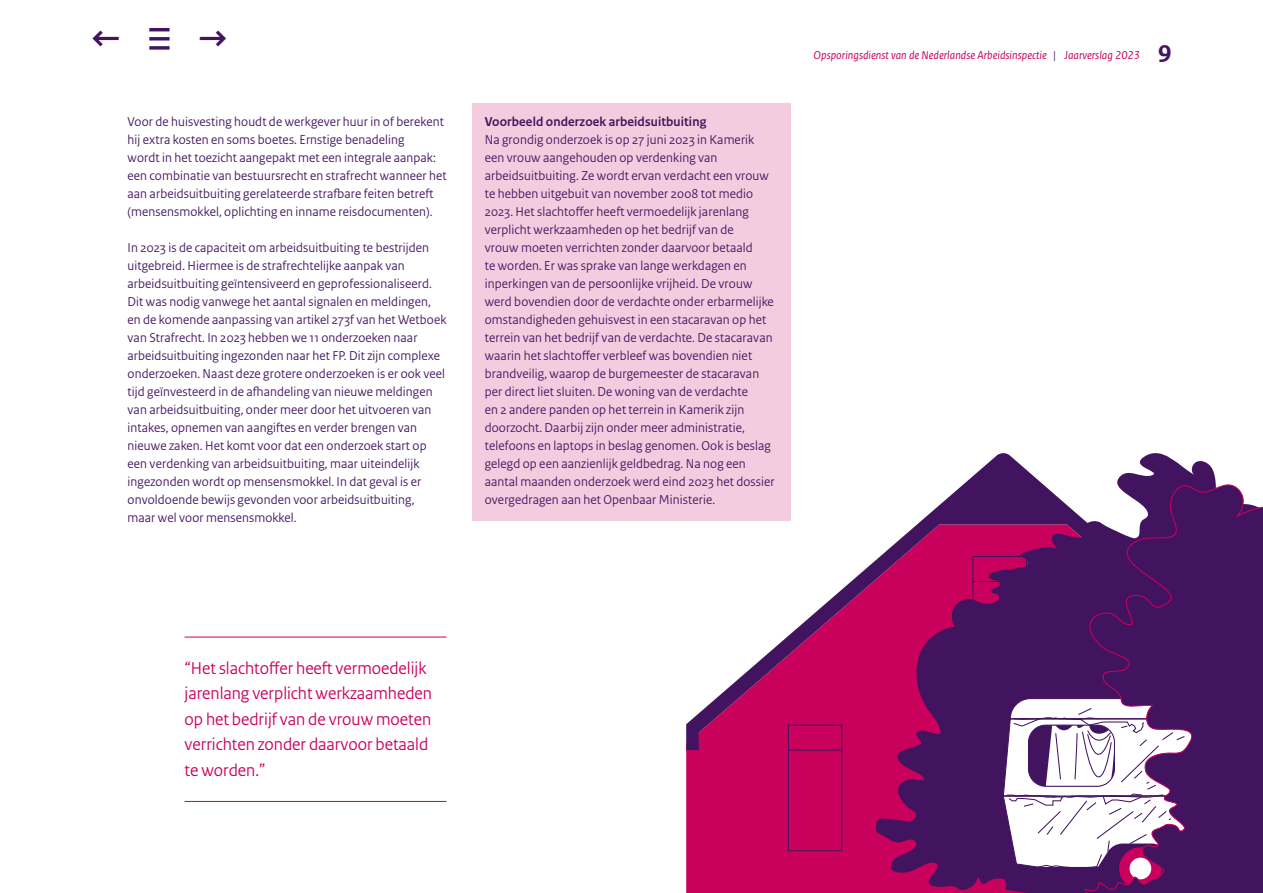
<style>
.page{position:relative;width:1263px;height:893px;background:#fff}
.page>*{position:absolute;margin:0;border:0;box-sizing:border-box;transform-origin:0 0}
.t1{font:italic 51.3px "Rijksoverheid Sans Text";color:#42145f}
.t2{font:700 33px "Rijksoverheid Sans Text";color:#42145f}
.t3{font:18px/25.5px "Rijksoverheid Sans Heading";color:#ca005d}
.P_Bodytekst{font:13.5px/18px "Rijksoverheid Sans Heading";letter-spacing:.01em;color:#42145f}
.P_Bodytekst_kader{font:13.5px/18px "Rijksoverheid Sans Heading";letter-spacing:.01em;color:#42145f}
.P_Tussenkopje_bodytekst_kader{font:700 13.5px "Rijksoverheid Sans Heading";letter-spacing:.01em;color:#42145f}
.t4{font:italic 12px "Rijksoverheid Sans Text";color:#ca005d}
.s1{font-weight:700;font-style:normal;font-size:33px}
.s2{color:#42145f}
.s3{font-weight:700;font-style:normal;font-size:25.5px;color:#42145f}
</style>
<div class="page">
<div style="left:686px;top:750px;width:190px;height:143px;background:#ca005d"></div>
<svg style="left:686px;top:497px;width:263px;height:253px"></svg>
<svg style="left:876px;top:546px;width:123px;height:347px;background:#800b5e"></svg>
<svg style="left:949px;top:453px;width:267px;height:248px;fill:#42145f"></svg>
<div style="left:788px;top:725px;width:54px;height:126px;background:#ca005d"></div>
<div style="left:788px;top:725px;width:54px;height:126px;border:1px solid #42145f"></div>
<hr style="left:788px;top:750px;width:54px;height:1px;background:#42145f">
<svg style="left:1078px;top:484px;width:185px;height:214px;background:#52256b"></svg>
<svg style="left:999px;top:698px;width:264px;height:195px"></svg>
<div style="left:472px;top:103px;width:319px;height:39px;background:#f4ccdf"></div>
<div style="left:472px;top:121px;width:319px;height:399px;background:#f4ccdf"></div>
<hr style="left:185px;top:637px;width:261px;height:1px;background:#ca005d">
<hr style="left:185px;top:801px;width:261px;height:1px;background:#ca005d">
<h2 class="t2" style="left:91px;top:20px;width:30px">←</h2>
<h1 class="t1" style="left:146px;top:9px;width:83px">≡ <span class="s1">→</span></h1>
<p class="P_Bodytekst" style="left:128px;top:113px;width:320px">Voor de huisvesting houdt de werkgever huur in of berekent hij extra kosten en soms boetes. Ernstige benadeling<br>wordt in het toezicht aangepakt met een integrale aanpak: een combinatie van bestuursrecht en strafrecht wanneer het aan arbeidsuitbuiting gerelateerde strafbare feiten betreft (mensensmokkel, oplichting en inname reisdocumenten).</p>
<p class="P_Bodytekst" style="left:128px;top:239px;width:320px">In 2023 is de capaciteit om arbeidsuitbuiting te bestrijden uitgebreid. Hiermee is de strafrechtelijke aanpak van arbeidsuitbuiting geïntensiveerd en geprofessionaliseerd.<br>Dit was nodig vanwege het aantal signalen en meldingen, en de komende aanpassing van artikel 273f van het Wetboek van Strafrecht. In 2023 hebben we 11 onderzoeken naar arbeidsuitbuiting ingezonden naar het FP. Dit zijn complexe onderzoeken. Naast deze grotere onderzoeken is er ook veel tijd geïnvesteerd in de afhandeling van nieuwe meldingen van arbeidsuitbuiting, onder meer door het uitvoeren van intakes, opnemen van aangiftes en verder brengen van nieuwe zaken. Het komt voor dat een onderzoek start op een verdenking van arbeidsuitbuiting, maar uiteindelijk ingezonden wordt op mensensmokkel. In dat geval is er onvoldoende bewijs gevonden voor arbeidsuitbuiting,<br>maar wel voor mensensmokkel.</p>
<p class="P_Tussenkopje_bodytekst_kader" style="left:485px;top:114px;width:223px">Voorbeeld onderzoek arbeidsuitbuiting</p>
<p class="P_Bodytekst_kader" style="left:485px;top:131px;width:291px">Na grondig onderzoek is op 27 juni 2023 in Kamerik een vrouw aangehouden op verdenking van arbeidsuitbuiting. Ze wordt ervan verdacht een vrouw te hebben uitgebuit van november 2008 tot medio 2023. Het slachtoffer heeft vermoedelijk jarenlang verplicht werkzaamheden op het bedrijf van de<br>vrouw moeten verrichten zonder daarvoor betaald<br>te worden. Er was sprake van lange werkdagen en inperkingen van de persoonlijke vrijheid. De vrouw werd bovendien door de verdachte onder erbarmelijke omstandigheden gehuisvest in een stacaravan op het terrein van het bedrijf van de verdachte. De stacaravan waarin het slachtoffer verbleef was bovendien niet brandveilig, waarop de burgemeester de stacaravan per direct liet sluiten. De woning van de verdachte<br>en 2 andere panden op het terrein in Kamerik zijn doorzocht. Daarbij zijn onder meer administratie, telefoons en laptops in beslag genomen. Ook is beslag gelegd op een aanzienlijk geldbedrag. Na nog een aantal maanden onderzoek werd eind 2023 het dossier overgedragen aan het Openbaar Ministerie.</p>
<p class="t4" style="left:814px;top:48px;width:359px">Opsporingsdienst van de Nederlandse Arbeidsinspectie <span class="s2">|</span> Jaarverslag 2023 <span class="s3">9</span></p>
<h3 class="t3" style="left:185px;top:655px;width:249px">“Het slachtoffer heeft vermoedelijk jarenlang verplicht werkzaamheden op het bedrijf van de vrouw moeten verrichten zonder daarvoor betaald te worden.”</h3>
</div>
